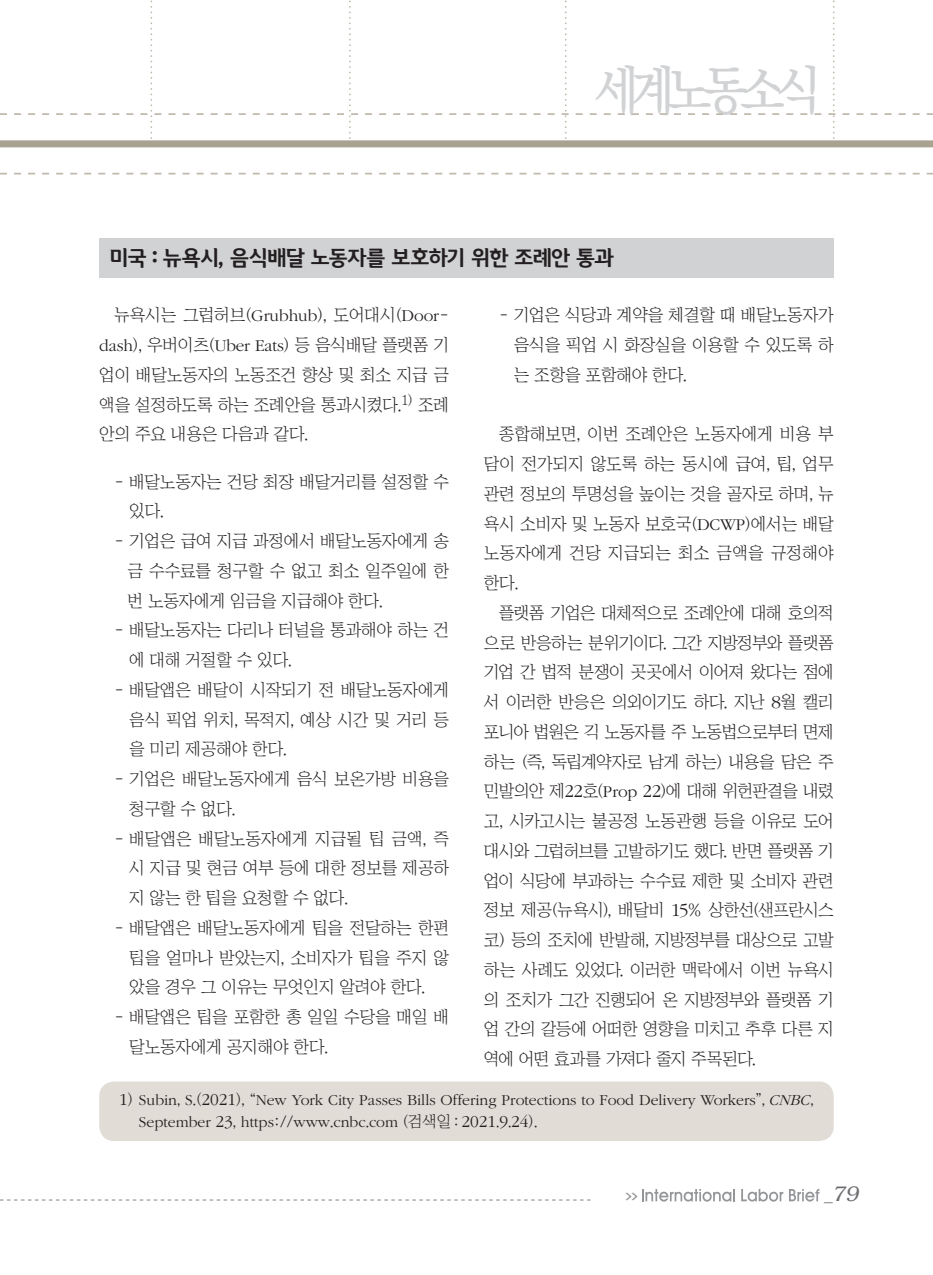
<style>
.page{position:relative;width:933px;height:1275px;background:#fff}
.page>*{position:absolute;margin:0;border:0;box-sizing:border-box;transform-origin:0 0}
.t1{font:500 52.5px "Ko Pub Batang";letter-spacing:-.175em;color:#d1d2d4;scale:.9 1}
.노사정__제목{font:700 21px "Auction Gothic";letter-spacing:-.05em;color:#231f20}
.t2{font:italic 300 21px "Bookman";color:#6c6d70}
.노사정__본문{font:17.15px/29.8px "Chosunilbo NM";letter-spacing:-.01em;color:#231f20;text-align:justify}
.각주{font:300 15.75px/22.8px "ITC Garamond Std";color:#231f20}
.t3{font:700 7.88px "Ko Pub Dotum";color:#939598;scale:2 1}
.s1{font-family:"ITC Garamond Std";font-weight:300}
.s2{font-family:"ITC Garamond Std";font-weight:300;font-size:18.9px}
.s3{font-size:17.32px}
.s4{font-family:"Chosunilbo NM";font-weight:400}
.s5{font-style:italic}
.s6{font-family:"Helvetica";font-weight:400;font-style:normal;font-size:17.5px}
</style>
<div class="page">
<svg style="left:0;top:1199px;width:590px;height:1px"></svg>
<svg style="left:0;top:173px;width:933px;height:1px"></svg>
<svg style="left:0;top:0;width:933px;height:147px"></svg>
<svg style="left:642px;top:1189px;width:93px;height:13px"></svg>
<svg style="left:741px;top:1189px;width:42px;height:13px"></svg>
<svg style="left:789px;top:1189px;width:30px;height:12px"></svg>
<div style="left:99px;top:238px;width:734px;height:40px;background:#d1d2d4"></div>
<div style="left:99px;top:1081px;width:734px;height:60px;background:#e1dcd5;border-radius:15px"></div>
<h1 class="t1" style="left:595px;top:64px;width:253px">세계노동소식</h1>
<p class="노사정__제목" style="left:109px;top:247px;width:506px">미국 : 뉴욕시, 음식배달 노동자를 보호하기 위한 조례안 통과</p>
<p class="노사정__본문" style="left:99px;top:300px;width:351px;text-indent:15px">뉴욕시는 그럽허브(<span class="s1">Grubhub</span>), 도어대시(<span class="s1">Door&shy;dash</span>), 우버이츠(<span class="s1">Uber Eats</span>) 등 음식배달 플랫폼 기 업이 배달노동자의 노동조건 향상 및 최소 지급 금 액을 설정하도록 하는 조례안을 통과시켰다.<sup>1)</sup> 조례 안의 주요 내용은 다음과 같다.</p>
<p class="노사정__본문" style="left:129px;top:466px;width:321px;text-indent:-15px">- 배달노동자는 건당 최장 배달거리를 설정할 수 있다.</p>
<p class="노사정__본문" style="left:128px;top:526px;width:323px;text-indent:-13px">- 기업은 급여 지급 과정에서 배달노동자에게 송 금 수수료를 청구할 수 없고 최소 일주일에 한 번 노동자에게 임금을 지급해야 한다.</p>
<p class="노사정__본문" style="left:129px;top:615px;width:321px;text-indent:-15px">- 배달노동자는 다리나 터널을 통과해야 하는 건 에 대해 거절할 수 있다.</p>
<p class="노사정__본문" style="left:129px;top:675px;width:321px;text-indent:-15px">- 배달앱은 배달이 시작되기 전 배달노동자에게 음식 픽업 위치, 목적지, 예상 시간 및 거리 등 을 미리 제공해야 한다.</p>
<p class="노사정__본문" style="left:129px;top:764px;width:321px;text-indent:-15px">- 기업은 배달노동자에게 음식 보온가방 비용을 청구할 수 없다.</p>
<p class="노사정__본문" style="left:129px;top:823px;width:321px;text-indent:-15px">- 배달앱은 배달노동자에게 지급될 팁 금액, 즉 시 지급 및 현금 여부 등에 대한 정보를 제공하 지 않는 한 팁을 요청할 수 없다.</p>
<p class="노사정__본문" style="left:129px;top:913px;width:321px;text-indent:-15px">- 배달앱은 배달노동자에게 팁을 전달하는 한편 팁을 얼마나 받았는지, 소비자가 팁을 주지 않 았을 경우 그 이유는 무엇인지 알려야 한다.</p>
<p class="노사정__본문" style="left:129px;top:1002px;width:321px;text-indent:-15px">- 배달앱은 팁을 포함한 총 일일 수당을 매일 배 달노동자에게 공지해야 한다.</p>
<p class="노사정__본문" style="left:514px;top:300px;width:321px;text-indent:-15px">- 기업은 식당과 계약을 체결할 때 배달노동자가 음식을 픽업 시 화장실을 이용할 수 있도록 하 는 조항을 포함해야 한다.</p>
<p class="노사정__본문" style="left:484px;top:419px;width:351px;text-indent:15px">종합해보면, 이번 조례안은 노동자에게 비용 부 담이 전가되지 않도록 하는 동시에 급여, 팁, 업무 관련 정보의 투명성을 높이는 것을 골자로 하며, 뉴 욕시 소비자 및 노동자 보호국(<span class="s1">DCWP</span>)에서는 배달 노동자에게 건당 지급되는 최소 금액을 규정해야 한다.</p>
<p class="노사정__본문" style="left:484px;top:598px;width:351px;text-indent:15px">플랫폼 기업은 대체적으로 조례안에 대해 호의적 으로 반응하는 분위기이다. 그간 지방정부와 플랫폼 기업 간 법적 분쟁이 곳곳에서 이어져 왔다는 점에 서 이러한 반응은 의외이기도 하다. 지난 <span class="s2">8</span>월 캘리 포니아 법원은 긱 노동자를 주 노동법으로부터 면제 하는 (즉, 독립계약자로 남게 하는) 내용을 담은 주 민발의안 제<span class="s2">22</span>호(<span class="s1">Prop</span> <span class="s2">22</span>)에 대해 위헌판결을 내렸 고, 시카고시는 불공정 노동관행 등을 이유로 도어 대시와 그럽허브를 고발하기도 했다. 반면 플랫폼 기 업이 식당에 부과하는 수수료 제한 및 소비자 관련 정보 제공(뉴욕시), 배달비 <span class="s2">15</span>% 상한선(샌프란시스 코) 등의 조치에 반발해, 지방정부를 대상으로 고발 하는 사례도 있었다. 이러한 맥락에서 이번 뉴욕시 의 조치가 그간 진행되어 온 지방정부와 플랫폼 기 업 간의 갈등에 어떠한 영향을 미치고 추후 다른 지 역에 어떤 효과를 가져다 줄지 주목된다.</p>
<p class="각주" style="left:139px;top:1088px;width:676px;text-indent:-20px"><span class="s3">1</span><span class="s4">)</span> Subin<span class="s4">,</span> S<span class="s4">.(</span><span class="s3">2021</span><span class="s4">), “</span>New York City Passes Bills Offering Protections to Food Delivery Workers<span class="s4">”,</span> <span class="s5">CNBC</span><span class="s4">,<br></span>September <span class="s3">23</span><span class="s4">,</span> https<span class="s4">://</span>www<span class="s4">.</span>cnbc<span class="s4">.</span>com <span class="s4">(검색일 :</span> <span class="s3">2021</span><span class="s4">.</span><span class="s3">9</span><span class="s4">.</span><span class="s3">24</span><span class="s4">).</span></p>
<p class="t3" style="left:625px;top:1192px;width:8px">&gt;&gt;</p>
<p class="t2" style="left:824px;top:1182px;width:36px"><span class="s6">_</span>79</p>
</div>
